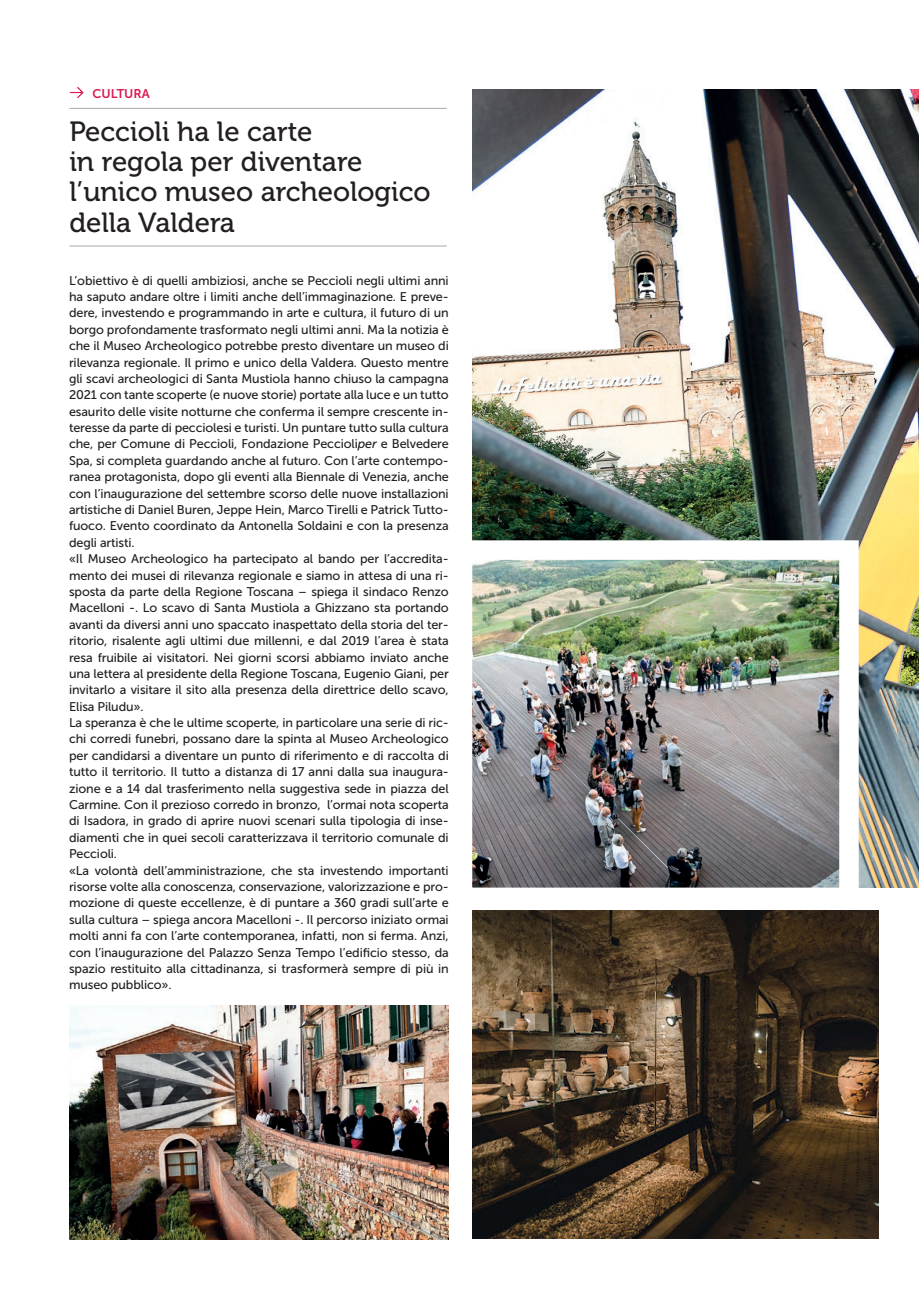
<style>
.page{position:relative;width:919px;height:1289px;background:#fff}
.page>*{position:absolute;margin:0;border:0;box-sizing:border-box;transform-origin:0 0}
.t1{font:27.75px/30.3px "Museo 500";color:#231f20}
.t2{font:12.6px/16.4px "Museo Sans 500";letter-spacing:-.01em;color:#231f20}
.t3{font:12.6px "Museo Sans 700";color:#d91c52}
.s1{font-style:italic}
</style>
<div class="page">
<img style="left:472px;top:89px;width:446px;height:798px">
<img style="left:472px;top:910px;width:406px;height:328px">
<img style="left:472px;top:530px;width:396px;height:386px">
<img style="left:69px;top:1005px;width:379px;height:234px">
<hr style="left:69px;top:108px;width:377px;height:1px;background:#a8a9ad">
<hr style="left:69px;top:246px;width:377px;height:1px;background:#a8a9ad">
<svg style="left:69px;top:87px;width:15px;height:11px"></svg>
<p class="t3" style="left:93px;top:86px;width:59px">CULTURA</p>
<h1 class="t1" style="left:69px;top:116px;width:363px">Peccioli ha le carte<br>in regola per diventare l’unico museo archeologico della Valdera</h1>
<p class="t2" style="left:69px;top:272px;width:381px">L’obiettivo è di quelli ambiziosi, anche se Peccioli negli ultimi anni ha saputo andare oltre i limiti anche dell’immaginazione. E preve&shy;dere, investendo e programmando in arte e cultura, il futuro di un borgo profondamente trasformato negli ultimi anni. Ma la notizia è che il Museo Archeologico potrebbe presto diventare un museo di rilevanza regionale. Il primo e unico della Valdera. Questo mentre gli scavi archeologici di Santa Mustiola hanno chiuso la campagna 2021 con tante scoperte (e nuove storie) portate alla luce e un tutto esaurito delle visite notturne che conferma il sempre crescente in&shy;teresse da parte di pecciolesi e turisti. Un puntare tutto sulla cultura che, per Comune di Peccioli, Fondazione Peccioli<span class="s1">per</span> e Belvedere Spa, si completa guardando anche al futuro. Con l’arte contempo&shy;ranea protagonista, dopo gli eventi alla Biennale di Venezia, anche con l’inaugurazione del settembre scorso delle nuove installazioni artistiche di Daniel Buren, Jeppe Hein, Marco Tirelli e Patrick Tutto&shy;fuoco. Evento coordinato da Antonella Soldaini e con la presenza degli artisti.<br>«Il Museo Archeologico ha partecipato al bando per l’accredita&shy;mento dei musei di rilevanza regionale e siamo in attesa di una ri&shy;sposta da parte della Regione Toscana – spiega il sindaco Renzo Macelloni -. Lo scavo di Santa Mustiola a Ghizzano sta portando avanti da diversi anni uno spaccato inaspettato della storia del ter&shy;ritorio, risalente agli ultimi due millenni, e dal 2019 l’area è stata resa fruibile ai visitatori. Nei giorni scorsi abbiamo inviato anche una lettera al presidente della Regione Toscana, Eugenio Giani, per invitarlo a visitare il sito alla presenza della direttrice dello scavo, Elisa Piludu».<br>La speranza è che le ultime scoperte, in particolare una serie di ric&shy;chi corredi funebri, possano dare la spinta al Museo Archeologico per candidarsi a diventare un punto di riferimento e di raccolta di tutto il territorio. Il tutto a distanza di 17 anni dalla sua inaugura&shy;zione e a 14 dal trasferimento nella suggestiva sede in piazza del Carmine. Con il prezioso corredo in bronzo, l’ormai nota scoperta di Isadora, in grado di aprire nuovi scenari sulla tipologia di inse&shy;diamenti che in quei secoli caratterizzava il territorio comunale di Peccioli.<br>«La volontà dell’amministrazione, che sta investendo importanti risorse volte alla conoscenza, conservazione, valorizzazione e pro&shy;mozione di queste eccellenze, è di puntare a 360 gradi sull’arte e sulla cultura – spiega ancora Macelloni -. Il percorso iniziato ormai molti anni fa con l’arte contemporanea, infatti, non si ferma. Anzi, con l’inaugurazione del Palazzo Senza Tempo l’edificio stesso, da spazio restituito alla cittadinanza, si trasformerà sempre di più in museo pubblico».</p>
</div>
